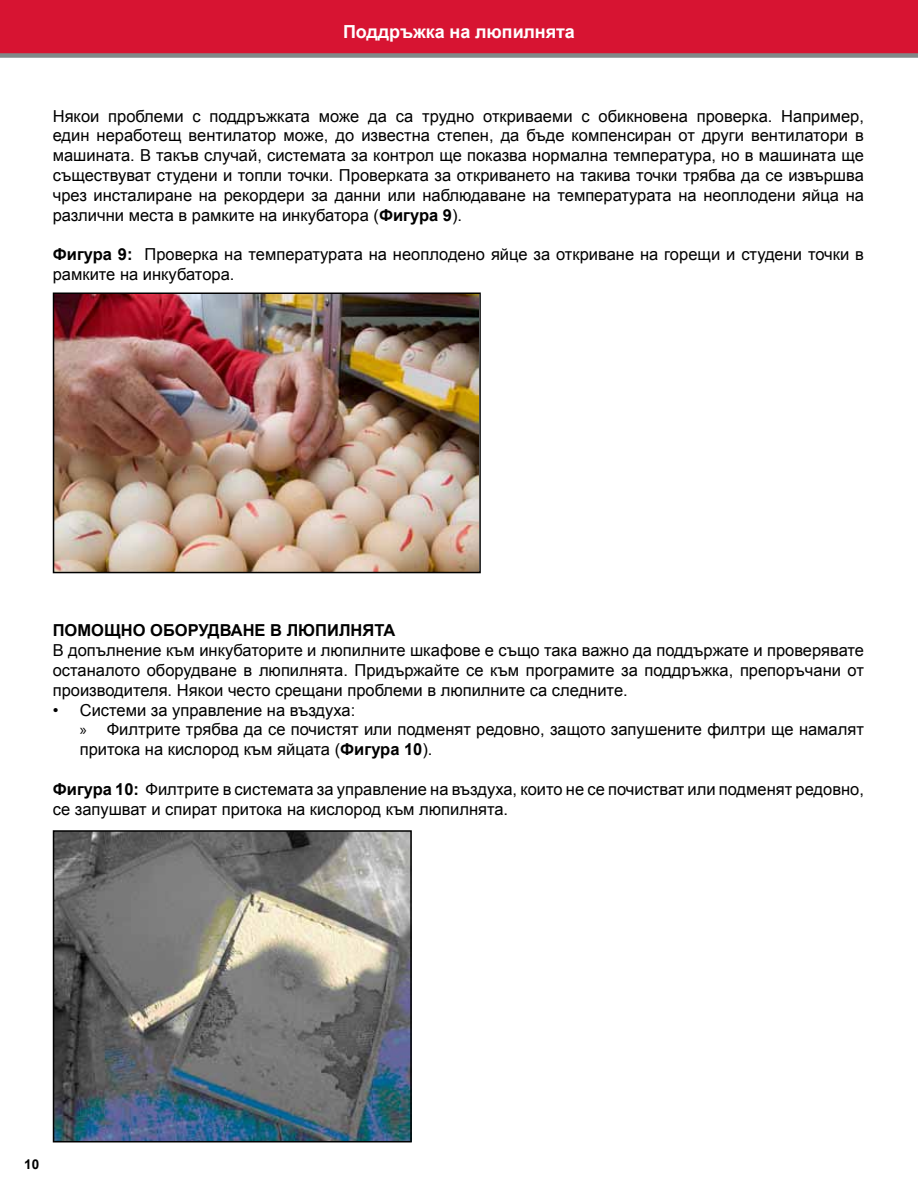
<style>
.page{position:relative;width:918px;height:1188px;background:#fff}
.page>*{position:absolute;margin:0;border:0;box-sizing:border-box;transform-origin:0 0}
.t1{font:700 18px "Arial";letter-spacing:-.005em;color:#fff}
.t2{font:16.5px/19.8px "Arial";color:#000}
.t3{font:700 16.5px "Arial";color:#000}
.t4{font:700 13.5px "Arial";color:#000}
.s1{font-weight:700}
.s2{font-family:"Myriad Pro"}
</style>
<div class="page">
<svg style="left:0;top:0;width:918px;height:58px;background:#d01d39"></svg>
<img style="left:56px;top:295px;width:422px;height:275px">
<div style="left:53px;top:292px;width:428px;height:281px;border:2px solid #000"></div>
<img style="left:56px;top:833px;width:353px;height:306px">
<div style="left:53px;top:830px;width:359px;height:312px;border:2px solid #000"></div>
<p class="t1" style="left:343px;top:19px;width:233px">Поддръжка на люпилнята</p>
<p class="t2" style="left:53px;top:106px;width:813px;text-align:justify">Някои проблеми с поддръжката може да са трудно откриваеми с обикновена проверка. Например, един неработещ вентилатор може, до известна степен, да бъде компенсиран от други вентилатори в машината. В такъв случай, системата за контрол ще показва нормална температура, но в машината ще съществуват студени и топли точки. Проверката за откриването на такива точки трябва да се извършва чрез инсталиране на рекордери за данни или наблюдаване на температурата на неоплодени яйца на различни места в рамките на инкубатора (<span class="s1">Фигура 9</span>).</p>
<p class="t2" style="left:53px;top:245px;width:813px"><span class="s1">Фигура 9:</span> Проверка на температурата на неоплодено яйце за откриване на горещи и студени точки в рамките на инкубатора.</p>
<p class="t3" style="left:53px;top:620px;width:26px">Помо</p>
<p class="t3" style="left:104px;top:620px;width:293px">щно оборудване в люпилнята</p>
<p class="t2" style="left:53px;top:641px;width:813px;text-align:justify">В допълнение към инкубаторите и люпилните шкафове е също така важно да поддържате и проверявате останалото оборудване в люпилнята. Придържайте се към програмите за поддръжка, препоръчани от производителя. Някои често срещани проблеми в люпилните са следните.</p>
<p class="t2" style="left:80px;top:700px;width:786px;text-indent:-27px">• Системи за управление на въздуха:<br><span class="s2">»</span> Филтрите трябва да се почистят или подменят редовно, защото запушените филтри ще намалят притока на кислород към яйцата (<span class="s1">Фигура 10</span>).</p>
<p class="t2" style="left:53px;top:779px;width:813px"><span class="s1">Фигура 10:</span> Филтрите в системата за управление на въздуха, които не се почистват или подменят редовно, се запушват и спират притока на кислород към люпилнята.</p>
<p class="t4" style="left:24px;top:1156px;width:16px">10</p>
</div>
